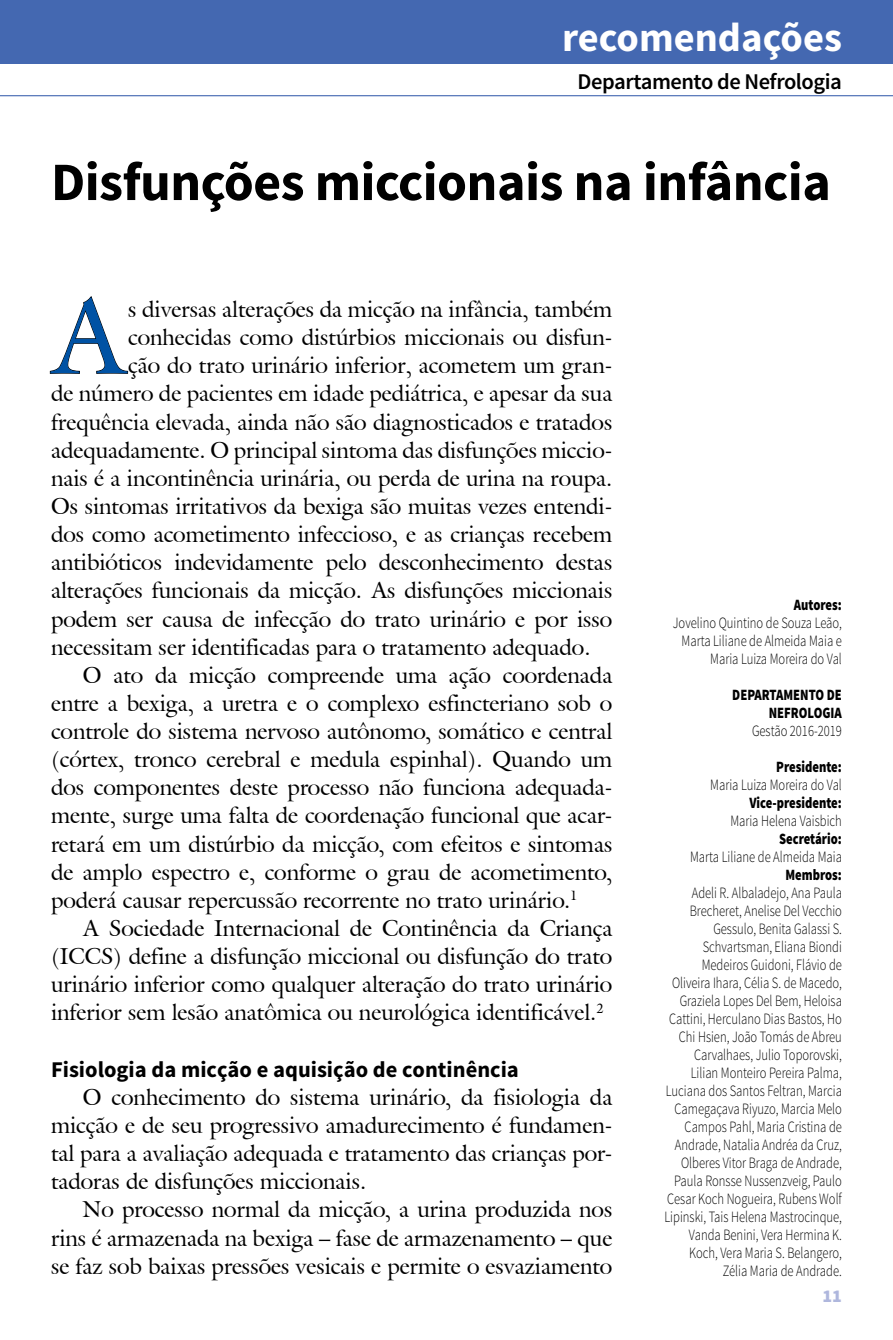
<style>
.page{position:relative;width:893px;height:1340px;background:#fff}
.page>*{position:absolute;margin:0;border:0;box-sizing:border-box;transform-origin:0 0}
.t1{font:103.27px "Galliard IT Cby BT";color:#0052a4}
.t2{font:700 54px "Source Sans Pro";letter-spacing:-.01em;color:#000}
.t3{font:700 40.5px "Source Sans Pro";color:#fff}
.t4{font:22.5px/28.1px "Galliard IT Cby BT";color:#000;text-align:justify}
.t5{font:700 22.5px "Source Sans Pro";color:#000}
.t6{font:600 22.5px "Source Sans Pro";letter-spacing:-.02em;color:#000}
.t7{font:900 18px "Source Sans Pro";color:#afb7dd}
.t8{font:300 15.75px/18px "Source Sans Pro";color:#000;text-align:right;scale:.8 1}
.t9{font:900 15.75px/18px "Source Sans Pro";color:#000;text-align:right;scale:.8 1}
</style>
<div class="page">
<div style="left:0;top:0;width:893px;height:64px;background:#4468b1"></div>
<hr style="left:0;top:95px;width:893px;height:1px;background:#4468b1">
<svg style="left:49px;top:296px;width:80px;height:78px"></svg>
<h3 class="t3" style="left:562px;top:12px;width:281px">recomendações</h3>
<p class="t6" style="left:578px;top:68px;width:266px">Departamento de Nefrologia</p>
<h2 class="t2" style="left:51px;top:147px;width:781px">Disfunções miccionais na infância</h2>
<h1 class="t1" style="left:51px;top:270px;width:76px">A</h1>
<p class="t4" style="left:128px;top:295px;width:486px">s diversas alterações da micção na infância, também</p>
<p class="t4" style="left:128px;top:323px;width:486px">conhecidas como distúrbios miccionais ou disfun-</p>
<p class="t4" style="left:128px;top:351px;width:486px">ção do trato urinário inferior, acometem um gran-</p>
<p class="t4" style="left:51px;top:379px;width:563px">de número de pacientes em idade pediátrica, e apesar da sua</p>
<p class="t4" style="left:51px;top:407px;width:563px">frequência elevada, ainda não são diagnosticados e tratados</p>
<p class="t4" style="left:51px;top:435px;width:563px">adequadamente. O principal sintoma das disfunções miccio-</p>
<p class="t4" style="left:51px;top:464px;width:563px">nais é a incontinência urinária, ou perda de urina na roupa.</p>
<p class="t4" style="left:51px;top:492px;width:563px">Os sintomas irritativos da bexiga são muitas vezes entendi-</p>
<p class="t4" style="left:51px;top:520px;width:563px">dos como acometimento infeccioso, e as crianças recebem</p>
<p class="t4" style="left:51px;top:548px;width:563px">antibióticos indevidamente pelo desconhecimento destas</p>
<p class="t4" style="left:51px;top:576px;width:563px">alterações funcionais da micção. As disfunções miccionais</p>
<p class="t4" style="left:51px;top:604px;width:563px">podem ser causa de infecção do trato urinário e por isso</p>
<p class="t4" style="left:51px;top:632px;width:541px">necessitam ser identificadas para o tratamento adequado.</p>
<p class="t4" style="left:83px;top:660px;width:531px">O ato da micção compreende uma ação coordenada</p>
<p class="t4" style="left:51px;top:689px;width:563px">entre a bexiga, a uretra e o complexo esfincteriano sob o</p>
<p class="t4" style="left:51px;top:717px;width:563px">controle do sistema nervoso autônomo, somático e central</p>
<p class="t4" style="left:51px;top:745px;width:563px">(córtex, tronco cerebral e medula espinhal). Quando um</p>
<p class="t4" style="left:51px;top:773px;width:563px">dos componentes deste processo não funciona adequada-</p>
<p class="t4" style="left:51px;top:801px;width:563px">mente, surge uma falta de coordenação funcional que acar-</p>
<p class="t4" style="left:51px;top:829px;width:563px">retará em um distúrbio da micção, com efeitos e sintomas</p>
<p class="t4" style="left:51px;top:857px;width:563px">de amplo espectro e, conforme o grau de acometimento,</p>
<p class="t4" style="left:51px;top:885px;width:528px">poderá causar repercussão recorrente no trato urinário.<sup>1</sup></p>
<p class="t4" style="left:83px;top:914px;width:531px">A Sociedade Internacional de Continência da Criança</p>
<p class="t4" style="left:51px;top:942px;width:563px">(ICCS) define a disfunção miccional ou disfunção do trato</p>
<p class="t4" style="left:51px;top:970px;width:563px">urinário inferior como qualquer alteração do trato urinário</p>
<p class="t4" style="left:51px;top:998px;width:554px">inferior sem lesão anatômica ou neurológica identificável.<sup>2</sup></p>
<p class="t5" style="left:51px;top:1054px;width:469px">Fisiologia da micção e aquisição de continência</p>
<p class="t4" style="left:51px;top:1082px;width:563px;text-indent:32px">O conhecimento do sistema urinário, da fisiologia da micção e de seu progressivo amadurecimento é fundamen&shy;tal para a avaliação adequada e tratamento das crianças por&shy;tadoras de disfunções miccionais.</p>
<p class="t4" style="left:51px;top:1195px;width:563px;text-indent:32px">No processo normal da micção, a urina produzida nos rins é armazenada na bexiga – fase de armazenamento – que se faz sob baixas pressões vesicais e permite o esvaziamento</p>
<p class="t9" style="left:794px;top:596px;width:62px">Autores:</p>
<p class="t8" style="left:673px;top:613px;width:213px">Jovelino Quintino de Souza Leão,<br>Marta Liliane de Almeida Maia e<br>Maria Luiza Moreira do Val</p>
<p class="t9" style="left:732px;top:686px;width:139px">DEPARTAMENTO DE<br>NEFROLOGIA</p>
<p class="t8" style="left:752px;top:721px;width:114px">Gestão 2016-2019</p>
<p class="t9" style="left:776px;top:758px;width:84px">Presidente:</p>
<p class="t8" style="left:710px;top:775px;width:166px">Maria Luiza Moreira do Val</p>
<p class="t9" style="left:749px;top:794px;width:117px">Vice-presidente:</p>
<p class="t8" style="left:730px;top:811px;width:141px">Maria Helena Vaisbich</p>
<p class="t9" style="left:779px;top:830px;width:80px">Secretário:</p>
<p class="t8" style="left:690px;top:847px;width:191px">Marta Liliane de Almeida Maia</p>
<p class="t9" style="left:785px;top:866px;width:72px">Membros:</p>
<p class="t8" style="left:664px;top:883px;width:223px">Adeli R. Albaladejo, Ana Paula<br>Brecheret, Anelise Del Vecchio<br>Gessulo, Benita Galassi S.<br>Schvartsman, Eliana Biondi<br>Medeiros Guidoni, Flávio de<br>Oliveira Ihara, Célia S. de Macedo,<br>Graziela Lopes Del Bem, Heloisa<br>Cattini, Herculano Dias Bastos, Ho<br>Chi Hsien, João Tomás de Abreu<br>Carvalhaes, Julio Toporovski,<br>Lilian Monteiro Pereira Palma,<br>Luciana dos Santos Feltran, Marcia<br>Camegaçava Riyuzo, Marcia Melo<br>Campos Pahl, Maria Cristina de<br>Andrade, Natalia Andréa da Cruz,<br>Olberes Vitor Braga de Andrade,<br>Paula Ronsse Nussenzveig, Paulo<br>Cesar Koch Nogueira, Rubens Wolf<br>Lipinski, Tais Helena Mastrocinque,<br>Vanda Benini, Vera Hermina K.<br>Koch, Vera Maria S. Belangero,<br>Zélia Maria de Andrade.</p>
<p class="t7" style="left:822px;top:1284px;width:21px">11</p>
</div>
